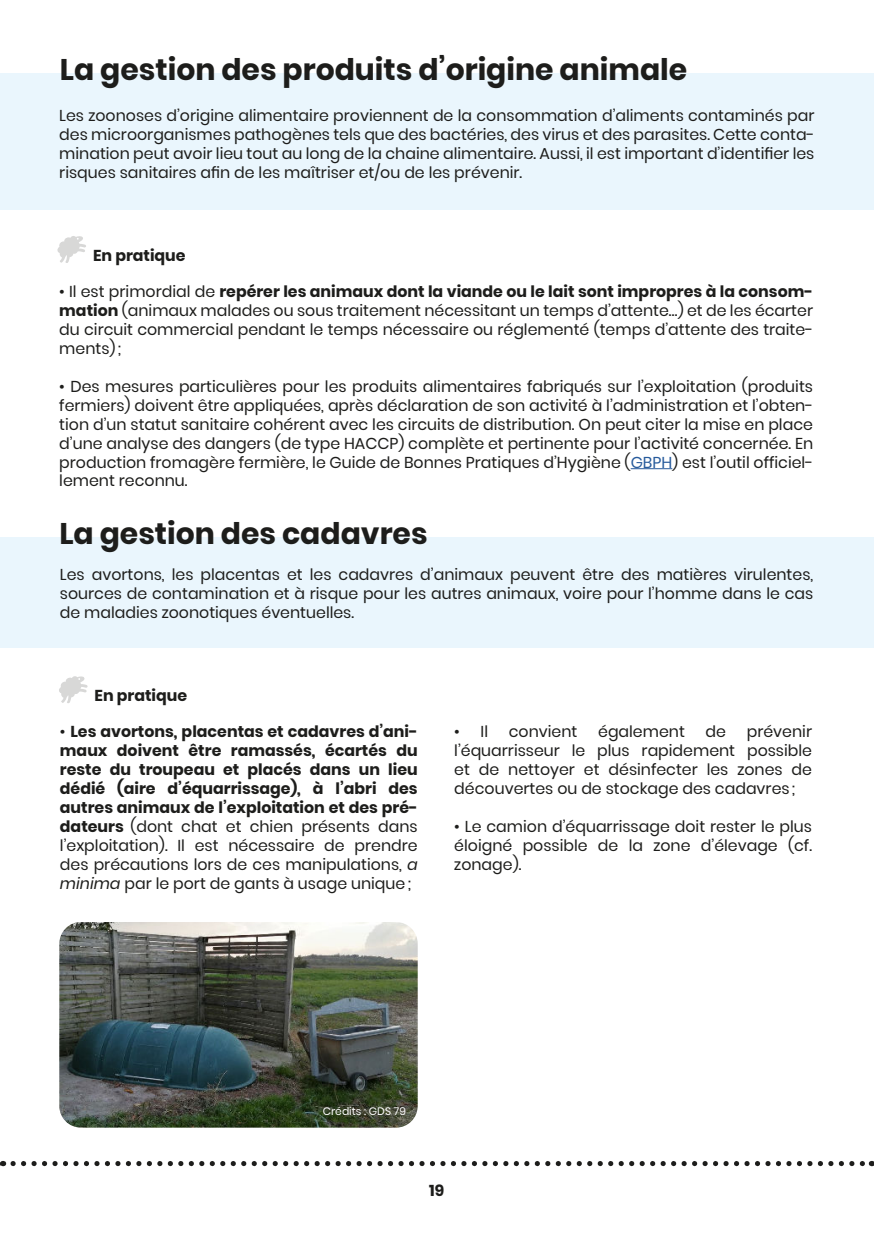
<style>
.page{position:relative;width:874px;height:1241px;background:#fff}
.page>*{position:absolute;margin:0;border:0;box-sizing:border-box;transform-origin:0 0}
.t1{font:700 29.75px "Poppins";color:#1d1d1b}
.t2{font:15.75px/18.9px "Poppins";color:#1d1d1b;text-align:justify}
.t3{font:700 15.75px/18.9px "Poppins";color:#1d1d1b;text-align:justify}
.t4{font:10.85px "Poppins";color:#fff}
.s1{font-weight:700}
.s2{color:#275b9c}
.s3{font-weight:400}
.s4{font-weight:400;font-style:italic}
</style>
<div class="page">
<hr style="left:630px;top:468px;width:42px;height:1px;background:#275b9c">
<div style="left:0;top:74px;width:873px;height:136px;background:#eaf6fd"></div>
<div style="left:0;top:537px;width:873px;height:110px;background:#eaf6fd"></div>
<svg style="left:13px;top:1161px;width:858px;height:4px"></svg>
<img style="left:59px;top:922px;width:358px;height:205px">
<svg style="left:57px;top:236px;width:29px;height:27px"></svg>
<svg style="left:59px;top:676px;width:28px;height:27px"></svg>
<hr style="left:0;top:74px;width:1px;height:136px;background:#d5edfc">
<hr style="left:0;top:419px;width:1px;height:145px;background:#d5edfc">
<svg style="left:0;top:1161px;width:4px;height:5px"></svg>
<h1 class="t1" style="left:60px;top:51px;width:628px">La gestion des produits d’origine animale</h1>
<p class="t2" style="left:59px;top:106px;width:756px">Les zoonoses d’origine alimentaire proviennent de la consommation d’aliments contaminés par des microorganismes pathogènes tels que des bactéries, des virus et des parasites. Cette conta&shy;mination peut avoir lieu tout au long de la chaine alimentaire. Aussi, il est important d’identifier les risques sanitaires afin de les maîtriser et/ou de les prévenir.</p>
<p class="t3" style="left:93px;top:245px;width:94px">En pratique</p>
<p class="t2" style="left:59px;top:282px;width:755px">• Il est primordial de <span class="s1">repérer les animaux dont la viande ou le lait sont impropres à la consom&shy;mation</span> (animaux malades ou sous traitement nécessitant un temps d’attente…) et de les écarter du circuit commercial pendant le temps nécessaire ou réglementé (temps d’attente des traite&shy;ments) ;</p>
<p class="t2" style="left:59px;top:377px;width:755px">• Des mesures particulières pour les produits alimentaires fabriqués sur l’exploitation (produits fermiers) doivent être appliquées, après déclaration de son activité à l’administration et l’obten&shy;tion d’un statut sanitaire cohérent avec les circuits de distribution. On peut citer la mise en place d’une analyse des dangers (de type HACCP) complète et pertinente pour l’activité concernée. En production fromagère fermière, le Guide de Bonnes Pratiques d’Hygiène (<span class="s2">GBPH</span>) est l’outil officiel&shy;lement reconnu.</p>
<h1 class="t1" style="left:59px;top:514px;width:369px">La gestion des cadavres</h1>
<p class="t2" style="left:60px;top:564px;width:754px">Les avortons, les placentas et les cadavres d’animaux peuvent être des matières virulentes, sources de contamination et à risque pour les autres animaux, voire pour l’homme dans le cas de maladies zoonotiques éventuelles.</p>
<p class="t3" style="left:94px;top:685px;width:94px">En pratique</p>
<p class="t3" style="left:60px;top:722px;width:359px"><span class="s3">•</span> Les avortons, placentas et cadavres d’ani&shy;maux doivent être ramassés, écartés du reste du troupeau et placés dans un lieu dédié (aire d’équarrissage), à l’abri des autres animaux de l’exploitation et des pré&shy;dateurs <span class="s3">(dont chat et chien présents dans l’exploitation). Il est nécessaire de prendre des précautions lors de ces manipulations,</span> <span class="s4">a minima</span> <span class="s3">par le port de gants à usage unique ;</span></p>
<p class="t2" style="left:454px;top:722px;width:35px">• Il</p>
<p class="t2" style="left:508px;top:722px;width:70px">convient</p>
<p class="t2" style="left:598px;top:722px;width:88px">également</p>
<p class="t2" style="left:705px;top:722px;width:22px">de</p>
<p class="t2" style="left:454px;top:722px;width:359px;text-indent:292px">prévenir l’équarrisseur le plus rapidement possible et de nettoyer et désinfecter les zones de découvertes ou de stockage des cadavres ;</p>
<p class="t2" style="left:454px;top:816px;width:359px">• Le camion d’équarrissage doit rester le plus éloigné possible de la zone d’élevage (cf. zonage).</p>
<p class="t4" style="left:323px;top:1104px;width:84px">Crédits : GDS 79</p>
<p class="t3" style="left:429px;top:1180px;width:17px">19</p>
</div>
